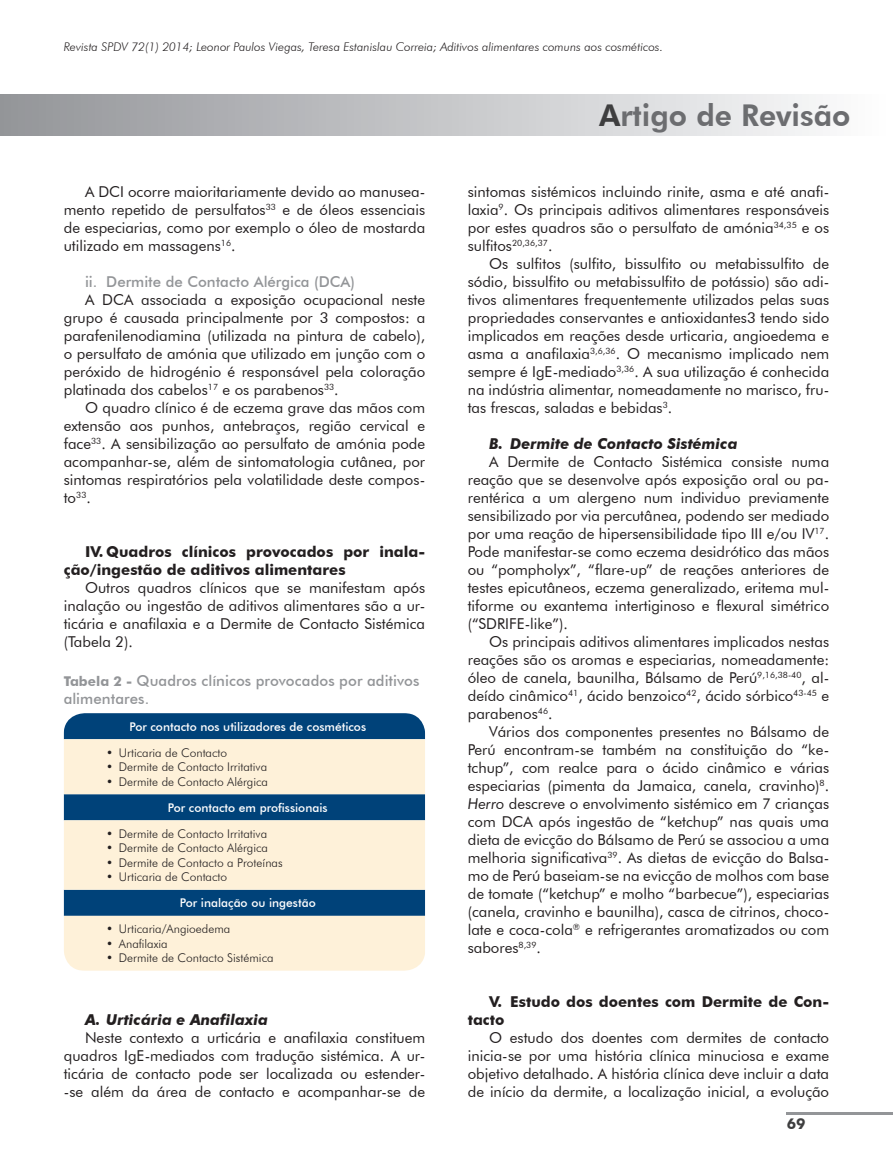
<style>
.page{position:relative;width:893px;height:1170px;background:#fff}
.page>*{position:absolute;margin:0;border:0;box-sizing:border-box;transform-origin:0 0}
.t1{font:800 30px "Futura BT";color:#6c6d70}
.t2{font:15px/18px "Futura BT";color:#231f20;text-align:justify}
.t3{font:700 15px/18px "Futura BT";color:#231f20}
.t4{font:500 15px/18px "Futura BT";color:#939598}
.t5{font:italic 700 15px "Futura BT";color:#231f20}
.t6{font:700 15px "Futura BT";color:#3e3e3f}
.t7{font:300 12px "Futura BT";color:#231f20}
.t8{font:italic 300 12px "Futura BT";color:#231f20}
.t9{font:500 12px "Futura BT";color:#fff}
.s1{font-weight:700;font-size:13.5px}
.s2{color:#3e3e3f}
.s3{font-style:italic}
</style>
<div class="page">
<div style="left:0;top:94px;width:893px;height:41px;background:linear-gradient(to right,#939498,#fdfdfe)"></div>
<hr style="left:787px;top:1111px;width:106px;height:3px;background:#939598">
<div style="left:64px;top:713px;width:361px;height:26px;background:#004279"></div>
<svg style="left:64px;top:739px;width:361px;height:231px;background:#c5c9c3"></svg>
<p class="t8" style="left:64px;top:39px;width:601px">Revista SPDV 72(1) 2014; Leonor Paulos Viegas, Teresa Estanislau Correia; Aditivos alimentares comuns aos cosméticos.</p>
<p class="t2" style="left:64px;top:182px;width:363px;text-indent:21px">A DCI ocorre maioritariamente devido ao manusea&shy;mento repetido de persulfatos<sup>33</sup> e de óleos essenciais de especiarias, como por exemplo o óleo de mostarda utilizado em massagens<sup>16</sup>.</p>
<p class="t4" style="left:85px;top:272px;width:272px">ii. Dermite de Contacto Alérgica (DCA)</p>
<p class="t2" style="left:64px;top:290px;width:363px;text-indent:21px">A DCA associada a exposição ocupacional neste grupo é causada principalmente por 3 compostos: a parafenilenodiamina (utilizada na pintura de cabelo), o persulfato de amónia que utilizado em junção com o peróxido de hidrogénio é responsável pela coloração platinada dos cabelos<sup>17</sup> e os parabenos<sup>33</sup>.</p>
<p class="t2" style="left:64px;top:398px;width:363px;text-indent:21px">O quadro clínico é de eczema grave das mãos com extensão aos punhos, antebraços, região cervical e face<sup>33</sup>. A sensibilização ao persulfato de amónia pode acompanhar-se, além de sintomatologia cutânea, por sintomas respiratórios pela volatilidade deste compos&shy;to<sup>33</sup>.</p>
<p class="t3" style="left:64px;top:542px;width:363px;text-indent:21px">IV. Quadros clínicos provocados por inala&shy;ção/ingestão de aditivos alimentares</p>
<p class="t2" style="left:64px;top:578px;width:363px;text-indent:21px">Outros quadros clínicos que se manifestam após inalação ou ingestão de aditivos alimentares são a ur&shy;ticária e anafilaxia e a Dermite de Contacto Sistémica (Tabela 2).</p>
<p class="t4" style="left:64px;top:671px;width:357px"><span class="s1">Tabela 2 -</span> Quadros clínicos provocados por aditivos alimentares.</p>
<p class="t9" style="left:129px;top:719px;width:238px">Por contacto nos utilizadores de cosméticos</p>
<p class="t7" style="left:106px;top:745px;width:123px">• Urticaria de Contacto</p>
<p class="t7" style="left:106px;top:759px;width:163px">• Dermite de Contacto Irritativa</p>
<p class="t7" style="left:106px;top:774px;width:163px">• Dermite de Contacto Alérgica</p>
<p class="t9" style="left:168px;top:800px;width:161px">Por contacto em profissionais</p>
<p class="t7" style="left:106px;top:826px;width:163px">• Dermite de Contacto Irritativa</p>
<p class="t7" style="left:106px;top:840px;width:163px">• Dermite de Contacto Alérgica</p>
<p class="t7" style="left:106px;top:855px;width:178px">• Dermite de Contacto a Proteínas</p>
<p class="t7" style="left:106px;top:869px;width:123px">• Urticaria de Contacto</p>
<p class="t9" style="left:180px;top:895px;width:137px">Por inalação ou ingestão</p>
<p class="t7" style="left:106px;top:921px;width:126px">• Urticaria/Angioedema</p>
<p class="t7" style="left:106px;top:936px;width:63px">• Anafilaxia</p>
<p class="t7" style="left:106px;top:950px;width:169px">• Dermite de Contacto Sistémica</p>
<p class="t5" style="left:85px;top:1010px;width:185px">A. Urticária e Anafilaxia</p>
<p class="t2" style="left:64px;top:1028px;width:363px;text-indent:21px">Neste contexto a urticária e anafilaxia constituem quadros IgE-mediados com tradução sistémica. A ur&shy;ticária de contacto pode ser localizada ou estender--se além da área de contacto e acompanhar-se de</p>
<h1 class="t1" style="left:599px;top:97px;width:253px"><span class="s2">A</span>rtigo de Revisão</h1>
<p class="t2" style="left:468px;top:182px;width:363px">sintomas sistémicos incluindo rinite, asma e até anafi&shy;laxia<sup>9</sup>. Os principais aditivos alimentares responsáveis por estes quadros são o persulfato de amónia<sup>34,35</sup> e os sulfitos<sup>20,36,37</sup>.</p>
<p class="t2" style="left:468px;top:254px;width:363px;text-indent:21px">Os sulfitos (sulfito, bissulfito ou metabissulfito de sódio, bissulfito ou metabissulfito de potássio) são adi&shy;tivos alimentares frequentemente utilizados pelas suas propriedades conservantes e antioxidantes3 tendo sido implicados em reações desde urticaria, angioedema e asma a anafilaxia<sup>3,6,36</sup>. O mecanismo implicado nem sempre é IgE-mediado<sup>3,36</sup>. A sua utilização é conhecida na indústria alimentar, nomeadamente no marisco, fru&shy;tas frescas, saladas e bebidas<sup>3</sup>.</p>
<p class="t5" style="left:489px;top:434px;width:250px">B. Dermite de Contacto Sistémica</p>
<p class="t2" style="left:468px;top:452px;width:363px;text-indent:21px">A Dermite de Contacto Sistémica consiste numa reação que se desenvolve após exposição oral ou pa&shy;rentérica a um alergeno num individuo previamente sensibilizado por via percutânea, podendo ser mediado por uma reação de hipersensibilidade tipo III e/ou IV<sup>17</sup>.<br>Pode manifestar-se como eczema desidrótico das mãos ou “pompholyx”, “flare-up” de reações anteriores de testes epicutâneos, eczema generalizado, eritema mul&shy;tiforme ou exantema intertiginoso e flexural simétrico (“SDRIFE-like”).</p>
<p class="t2" style="left:468px;top:632px;width:363px;text-indent:21px">Os principais aditivos alimentares implicados nestas reações são os aromas e especiarias, nomeadamente: óleo de canela, baunilha, Bálsamo de Perú<sup>9,16,38-40</sup>, al&shy;deído cinâmico<sup>41</sup>, ácido benzoico<sup>42</sup>, ácido sórbico<sup>43-45</sup> e parabenos<sup>46</sup>.</p>
<p class="t2" style="left:468px;top:722px;width:363px;text-indent:21px">Vários dos componentes presentes no Bálsamo de Perú encontram-se também na constituição do “ke&shy;tchup”, com realce para o ácido cinâmico e várias especiarias (pimenta da Jamaica, canela, cravinho)<sup>8</sup>.<br><span class="s3">Herro</span> descreve o envolvimento sistémico em 7 crianças com DCA após ingestão de “ketchup” nas quais uma dieta de evicção do Bálsamo de Perú se associou a uma melhoria significativa<sup>39</sup>. As dietas de evicção do Balsa&shy;mo de Perú baseiam-se na evicção de molhos com base de tomate (“ketchup” e molho “barbecue”), especiarias (canela, cravinho e baunilha), casca de citrinos, choco&shy;late e coca-cola<sup>®</sup> e refrigerantes aromatizados ou com sabores<sup>8,39</sup>.</p>
<p class="t3" style="left:468px;top:992px;width:363px;text-indent:21px">V. Estudo dos doentes com Dermite de Con&shy;tacto</p>
<p class="t2" style="left:468px;top:1028px;width:363px;text-indent:21px">O estudo dos doentes com dermites de contacto inicia-se por uma história clínica minuciosa e exame objetivo detalhado. A história clínica deve incluir a data de início da dermite, a localização inicial, a evolução</p>
<p class="t6" style="left:787px;top:1114px;width:20px">69</p>
</div>
